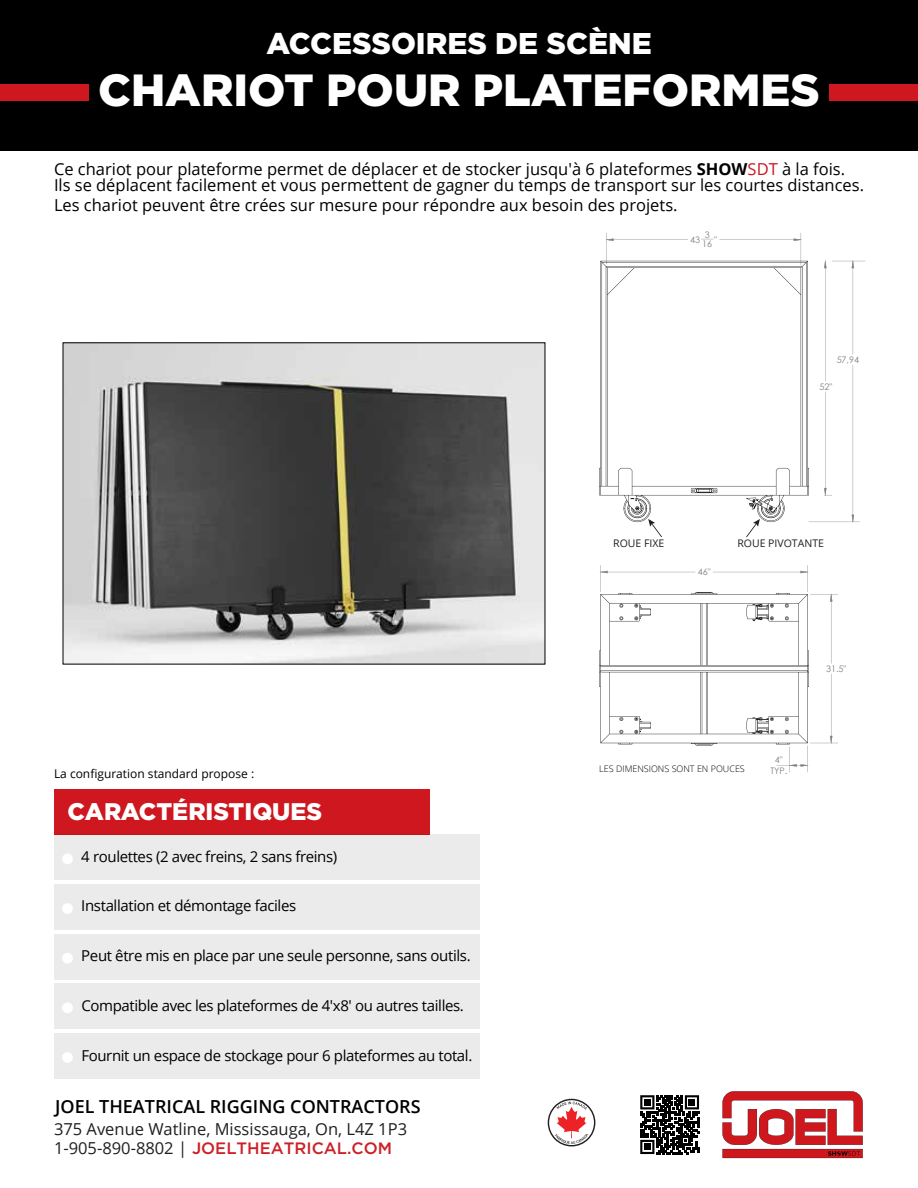
<style>
.page{position:relative;width:918px;height:1188px;background:#fff}
.page>*{position:absolute;margin:0;border:0;box-sizing:border-box;transform-origin:0 0}
.t1{font:900 45px "Gotham";color:#fff}
.t2{font:900 30px "Gotham";color:#fff}
.t3{font:900 24px "Gotham";color:#fff}
.t4{font:600 18px "Open Sans";color:#000}
.t5{font:16.5px/16.5px "Open Sans";color:#000}
.t6{font:16.5px "Open Sans";color:#211e1f}
.t7{font:500 16.5px "Gotham";color:#cc2127}
.t8{font:15px "Open Sans";letter-spacing:-.025em;color:#000}
.t9{font:12px "Open Sans";color:#000}
.t10{font:10.5px "Open Sans";color:#231f20}
.t11{font:9px/10.6px "Century Gothic";color:#808080;text-align:center}
.t12{font:300 9px "Open Sans";color:#000}
.s1{font-weight:700}
.s2{color:#ca171e}
.s3{font-family:"Open Sans";font-weight:400;color:#211e1f}
</style>
<div class="page">
<div style="left:0;top:0;width:918px;height:151px;background:#000"></div>
<div style="left:0;top:85px;width:918px;height:16px;background:#ce171e"></div>
<div style="left:89px;top:66px;width:740px;height:56px;background:#000"></div>
<div style="left:54px;top:789px;width:375px;height:45px;background:#ce171e"></div>
<div style="left:54px;top:884px;width:425px;height:46px;background:#ebebeb"></div>
<div style="left:54px;top:934px;width:425px;height:45px;background:#ebebeb"></div>
<div style="left:54px;top:984px;width:425px;height:45px;background:#ebebeb"></div>
<div style="left:54px;top:1033px;width:425px;height:46px;background:#ebebeb"></div>
<div style="left:54px;top:834px;width:425px;height:46px;background:#ebebeb"></div>
<div style="left:62px;top:903px;width:11px;height:11px;background:#fff;border-radius:50%"></div>
<div style="left:62px;top:953px;width:11px;height:11px;background:#fff;border-radius:50%"></div>
<div style="left:62px;top:854px;width:11px;height:10px;background:#fff;border-radius:50%"></div>
<div style="left:62px;top:1002px;width:11px;height:11px;background:#fff;border-radius:50%"></div>
<div style="left:62px;top:1052px;width:11px;height:11px;background:#fff;border-radius:50%"></div>
<svg style="left:599px;top:565px;width:239px;height:207px"></svg>
<svg style="left:606px;top:239px;width:248px;height:283px"></svg>
<svg style="left:599px;top:261px;width:210px;height:261px"></svg>
<svg style="left:746px;top:519px;width:14px;height:18px"></svg>
<svg style="left:648px;top:519px;width:14px;height:18px"></svg>
<img style="left:65px;top:345px;width:478px;height:317px">
<svg style="left:722px;top:1091px;width:141px;height:67px"></svg>
<svg style="left:640px;top:1095px;width:59px;height:59px"></svg>
<svg style="left:548px;top:1099px;width:47px;height:47px"></svg>
<h2 class="t2" style="left:266px;top:23px;width:387px">ACCESSOIRES DE SCÈNE</h2>
<h1 class="t1" style="left:98px;top:59px;width:723px">CHARIOT POUR PLATEFORMES</h1>
<p class="t5" style="left:54px;top:160px;width:812px">Ce chariot pour plateforme permet de déplacer et de stocker jusqu'à 6 plateformes <span class="s1">SHOW</span><span class="s2">SDT</span> à la fois.<br>Ils se déplacent facilement et vous permettent de gagner du temps de transport sur les courtes distances.</p>
<p class="t5" style="left:54px;top:196px;width:625px">Les chariot peuvent être crées sur mesure pour répondre aux besoin des projets.</p>
<p class="t11" style="left:690px;top:234px;width:11px">43</p>
<p class="t11" style="left:702px;top:230px;width:16px;line-height:9px;text-align:left">3<br>16 "</p>
<p class="t11" style="left:837px;top:354px;width:24px">57,94</p>
<p class="t11" style="left:820px;top:381px;width:14px">52"</p>
<p class="t10" style="left:613px;top:536px;width:53px">ROUE FIXE</p>
<p class="t10" style="left:737px;top:536px;width:88px">ROUE PIVOTANTE</p>
<p class="t11" style="left:698px;top:567px;width:14px">46"</p>
<p class="t9" style="left:54px;top:766px;width:202px">La configuration standard propose :</p>
<p class="t12" style="left:599px;top:763px;width:147px">LES DIMENSIONS SONT EN POUCES</p>
<p class="t11" style="left:770px;top:755px;width:18px">4"<br>TYP.</p>
<h3 class="t3" style="left:68px;top:795px;width:256px">CARACTÉRISTIQUES</h3>
<p class="t8" style="left:81px;top:846px;width:258px">4 roulettes (2 avec freins, 2 sans freins)</p>
<p class="t8" style="left:81px;top:896px;width:216px">Installation et démontage faciles</p>
<p class="t8" style="left:81px;top:946px;width:391px">Peut être mis en place par une seule personne, sans outils.</p>
<p class="t8" style="left:81px;top:995px;width:384px">Compatible avec les plateformes de 4'x8' ou autres tailles.</p>
<p class="t8" style="left:81px;top:1045px;width:393px">Fournit un espace de stockage pour 6 plateformes au total.</p>
<p class="t4" style="left:55px;top:1094px;width:367px">JOEL THEATRICAL RIGGING CONTRACTORS</p>
<p class="t6" style="left:54px;top:1117px;width:355px">375 Avenue Watline, Mississauga, On, L4Z 1P3</p>
<p class="t7" style="left:54px;top:1138px;width:340px"><span class="s3">1-905-890-8802 |</span> JOELTHEATRICAL.COM</p>
<p class="t11" style="left:826px;top:663px;width:22px">31.5"</p>
</div>
